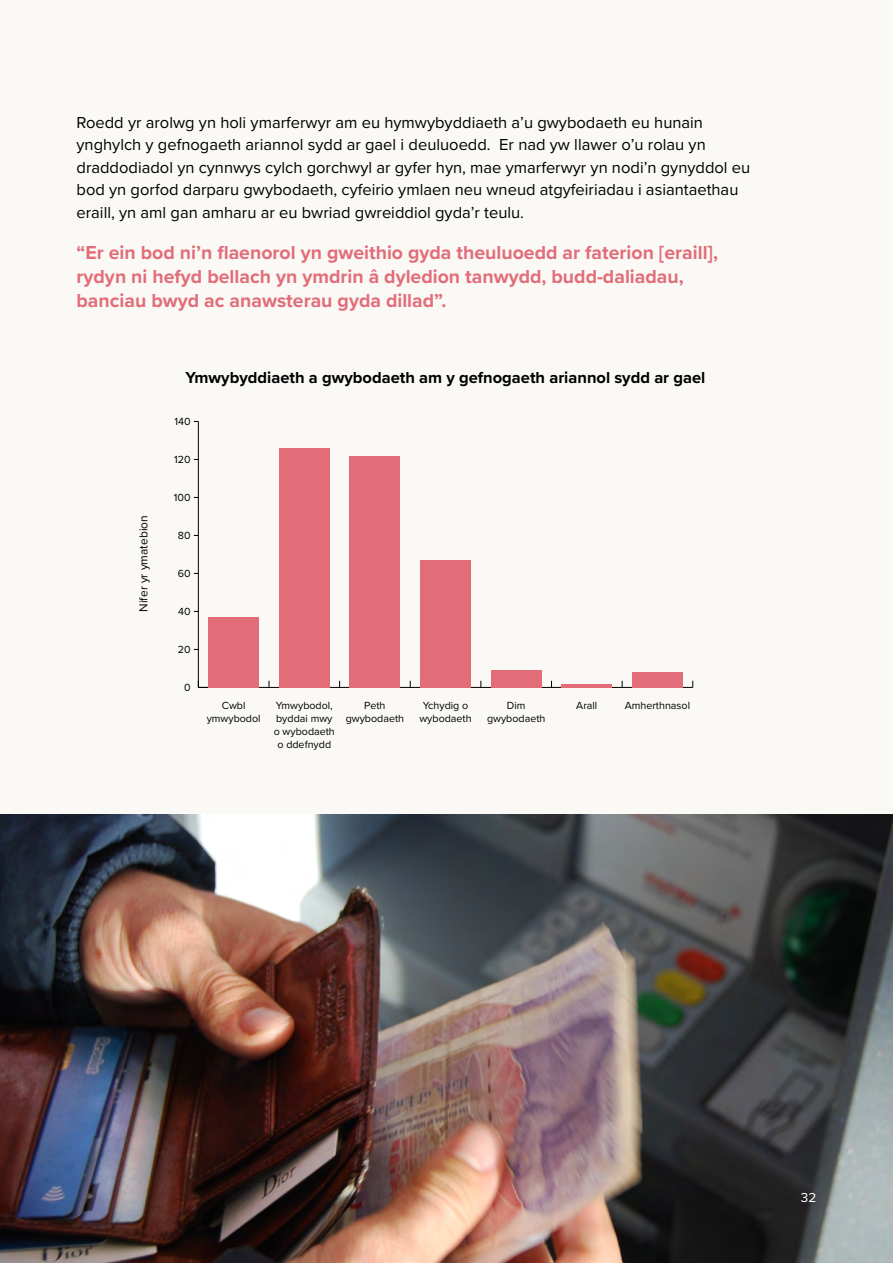
<style>
.page{position:relative;width:893px;height:1263px;background:#faf9f6}
.page>*{position:absolute;margin:0;border:0;box-sizing:border-box;transform-origin:0 0}
.t1{font:700 19.5px/24px "Proxima Nova";color:#e26d79}
.t2{font:16.5px/22.5px "Proxima Nova";color:#000}
.t3{font:700 16.5px "Proxima Nova";color:#000}
.t4{font:13.5px "Proxima Nova";color:#fff}
.t5{font:12px "Proxima Nova";color:#000}
.t6{font:10.65px/12.9px "Proxima Nova";color:#000;text-align:center}
</style>
<div class="page">
<img style="left:0;top:814px;width:893px;height:449px">
<hr style="left:198px;top:687px;width:495px;height:1px;background:#000">
<hr style="left:198px;top:421px;width:1px;height:266px;background:#000">
<svg style="left:198px;top:686px;width:13px;height:2px"></svg>
<div style="left:208px;top:617px;width:51px;height:70px;background:#e26d79"></div>
<div style="left:279px;top:448px;width:51px;height:239px;background:#e26d79"></div>
<div style="left:349px;top:456px;width:51px;height:231px;background:#e26d79"></div>
<div style="left:420px;top:560px;width:51px;height:127px;background:#e26d79"></div>
<div style="left:491px;top:670px;width:51px;height:17px;background:#e26d79"></div>
<hr style="left:561px;top:684px;width:51px;height:3px;background:#e26d79">
<div style="left:632px;top:672px;width:51px;height:15px;background:#e26d79"></div>
<p class="t2" style="left:77px;top:110px;width:675px">Roedd yr arolwg yn holi ymarferwyr am eu hymwybyddiaeth a’u gwybodaeth eu hunain ynghylch y gefnogaeth ariannol sydd ar gael i deuluoedd. Er nad yw llawer o’u rolau yn draddodiadol yn cynnwys cylch gorchwyl ar gyfer hyn, mae ymarferwyr yn nodi’n gynyddol eu bod yn gorfod darparu gwybodaeth, cyfeirio ymlaen neu wneud atgyfeiriadau i asiantaethau eraill, yn aml gan amharu ar eu bwriad gwreiddiol gyda’r teulu.</p>
<p class="t1" style="left:77px;top:240px;width:643px">“Er ein bod ni’n flaenorol yn gweithio gyda theuluoedd ar faterion [eraill], rydyn ni hefyd bellach yn ymdrin â dyledion tanwydd, budd-daliadau, banciau bwyd ac anawsterau gyda dillad”.</p>
<p class="t3" style="left:185px;top:365px;width:521px">Ymwybyddiaeth a gwybodaeth am y gefnogaeth ariannol sydd ar gael</p>
<p class="t6" style="left:174px;top:415px;width:18px">140</p>
<p class="t6" style="left:174px;top:453px;width:18px">120</p>
<p class="t5" style="left:135px;top:612px;width:98px;rotate:-90deg">Nifer yr ymatebion</p>
<p class="t6" style="left:174px;top:491px;width:18px">100</p>
<p class="t6" style="left:178px;top:529px;width:14px">80</p>
<p class="t6" style="left:178px;top:567px;width:14px">60</p>
<p class="t6" style="left:178px;top:605px;width:14px">40</p>
<p class="t6" style="left:178px;top:643px;width:14px">20</p>
<p class="t6" style="left:184px;top:681px;width:8px">0</p>
<p class="t6" style="left:207px;top:698px;width:55px">Cwbl ymwybodol</p>
<p class="t6" style="left:274px;top:698px;width:63px">Ymwybodol, byddai mwy o wybodaeth o ddefnydd</p>
<p class="t6" style="left:346px;top:698px;width:60px">Peth gwybodaeth</p>
<p class="t6" style="left:419px;top:698px;width:54px">Ychydig o wybodaeth</p>
<p class="t6" style="left:507px;top:698px;width:20px">Dim</p>
<p class="t6" style="left:576px;top:698px;width:23px">Arall</p>
<p class="t6" style="left:625px;top:698px;width:67px">Amherthnasol</p>
<p class="t6" style="left:487px;top:711px;width:60px">gwybodaeth</p>
<p class="t4" style="left:801px;top:1188px;width:17px">32</p>
</div>
